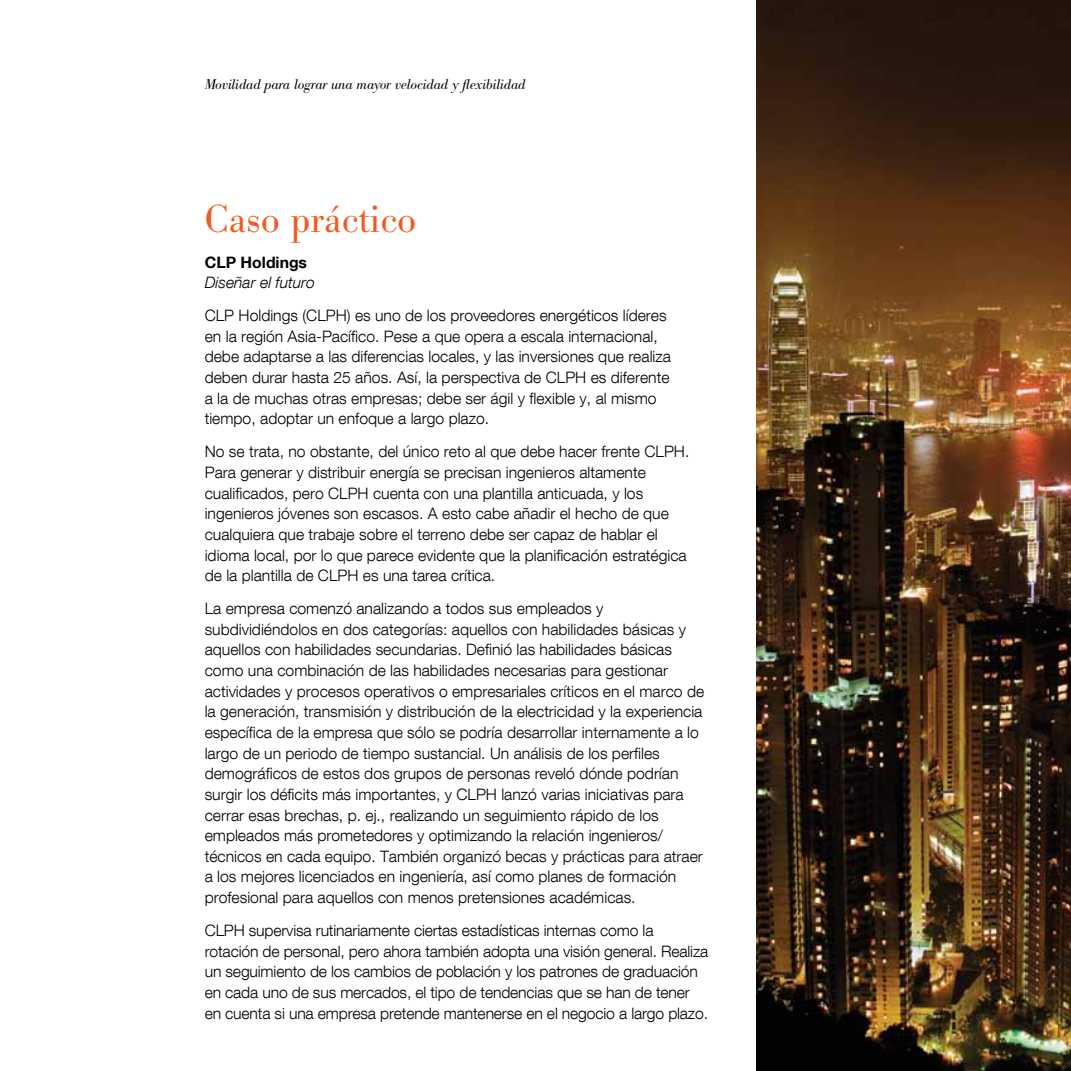
<style>
.page{position:relative;width:1071px;height:1071px;background:#fff}
.page>*{position:absolute;margin:0;border:0;box-sizing:border-box;transform-origin:0 0}
.t1{font:38.5px "IBM Bodoni BE Light";color:#f15a22}
.t2{font:300 15.75px/20.7px "Helvetica Neue LT Com";color:#000}
.t3{font:italic 300 15.75px "Helvetica Neue LT Com";color:#000}
.t4{font:700 15.75px "Helvetica Neue LT Com";color:#000}
.t5{font:italic 14px "IBM Bodoni BE Light";letter-spacing:-.01em;color:#000}
</style>
<div class="page">
<img style="left:756px;top:0;width:315px;height:1071px">
<p class="t5" style="left:205px;top:76px;width:322px">Movilidad para lograr una mayor velocidad y flexibilidad</p>
<h1 class="t1" style="left:205px;top:197px;width:213px">Caso práctico</h1>
<p class="t4" style="left:205px;top:252px;width:104px">CLP Holdings</p>
<p class="t3" style="left:205px;top:273px;width:112px">Diseñar el futuro</p>
<p class="t2" style="left:205px;top:305px;width:468px">CLP Holdings (CLPH) es uno de los proveedores energéticos líderes en la región Asia-Pacífico. Pese a que opera a escala internacional, debe adaptarse a las diferencias locales, y las inversiones que realiza deben durar hasta 25 años. Así, la perspectiva de CLPH es diferente a la de muchas otras empresas; debe ser ágil y flexible y, al mismo tiempo, adoptar un enfoque a largo plazo.</p>
<p class="t2" style="left:205px;top:441px;width:486px">No se trata, no obstante, del único reto al que debe hacer frente CLPH.<br>Para generar y distribuir energía se precisan ingenieros altamente cualificados, pero CLPH cuenta con una plantilla anticuada, y los ingenieros jóvenes son escasos. A esto cabe añadir el hecho de que cualquiera que trabaje sobre el terreno debe ser capaz de hablar el idioma local, por lo que parece evidente que la planificación estratégica de la plantilla de CLPH es una tarea crítica.</p>
<p class="t2" style="left:205px;top:598px;width:501px">La empresa comenzó analizando a todos sus empleados y subdividiéndolos en dos categorías: aquellos con habilidades básicas y aquellos con habilidades secundarias. Definió las habilidades básicas como una combinación de las habilidades necesarias para gestionar actividades y procesos operativos o empresariales críticos en el marco de la generación, transmisión y distribución de la electricidad y la experiencia específica de la empresa que sólo se podría desarrollar internamente a lo largo de un periodo de tiempo sustancial. Un análisis de los perfiles demográficos de estos dos grupos de personas reveló dónde podrían surgir los déficits más importantes, y CLPH lanzó varias iniciativas para cerrar esas brechas, p. ej., realizando un seguimiento rápido de los empleados más prometedores y optimizando la relación ingenieros/ técnicos en cada equipo. También organizó becas y prácticas para atraer a los mejores licenciados en ingeniería, así como planes de formación profesional para aquellos con menos pretensiones académicas.</p>
<p class="t2" style="left:205px;top:920px;width:505px">CLPH supervisa rutinariamente ciertas estadísticas internas como la rotación de personal, pero ahora también adopta una visión general. Realiza un seguimiento de los cambios de población y los patrones de graduación en cada uno de sus mercados, el tipo de tendencias que se han de tener en cuenta si una empresa pretende mantenerse en el negocio a largo plazo.</p>
</div>
